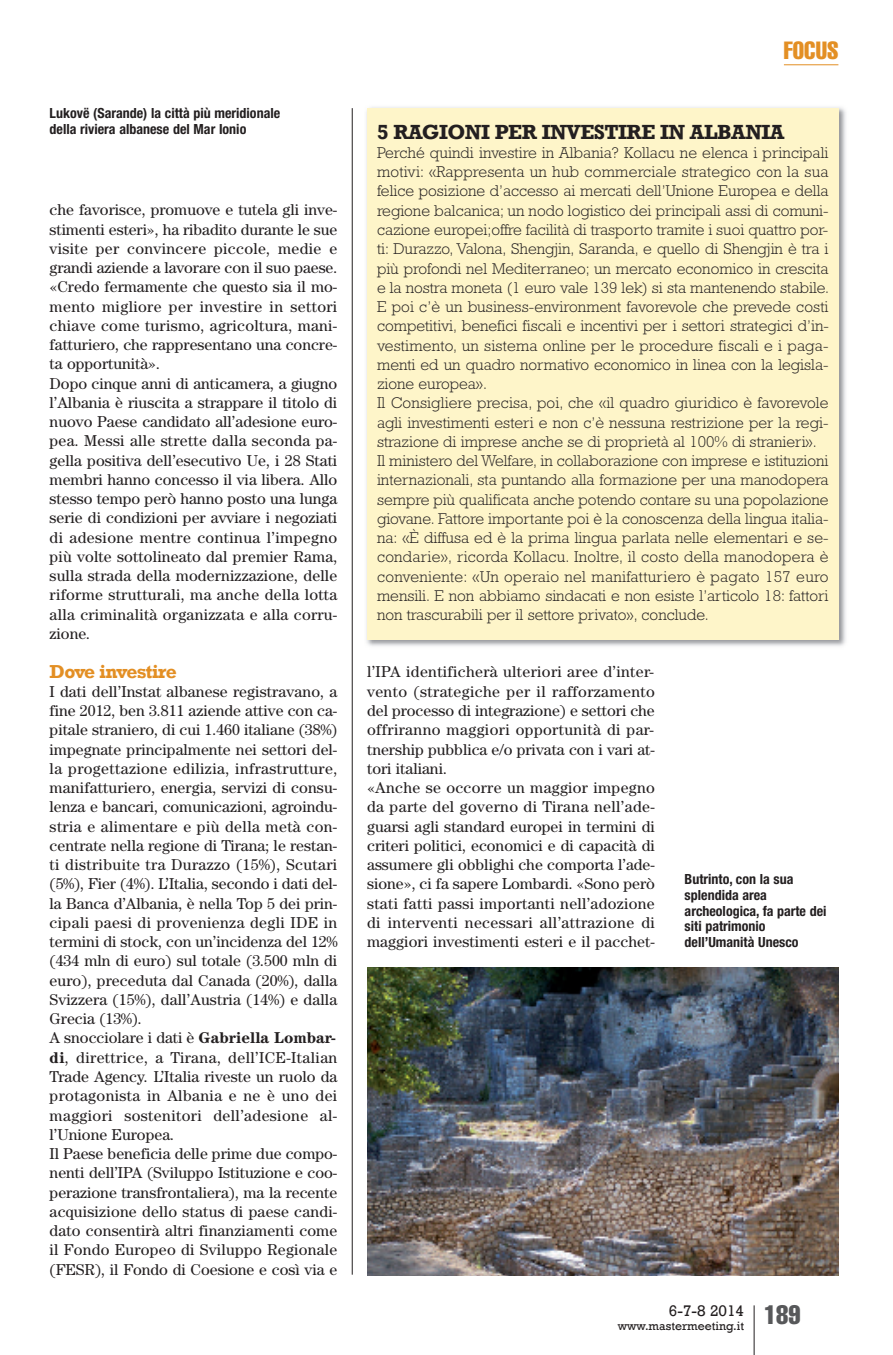
<style>
.page{position:relative;width:893px;height:1355px;background:#fff}
.page>*{position:absolute;margin:0;border:0;box-sizing:border-box;transform-origin:0 0}
.t1{font:extra-condensed 24.5px "Helvetica";color:#e38f24}
.t2{font:700 21px "Rockwell";letter-spacing:-.025em;color:#231f20}
.t3{font:700 19.25px "Rockwell";color:#e38f24}
.t4{font:15.75px/19.2px "Century";color:#231f20}
.t5{font:300 15.75px/19.2px "Rockwell";color:#231f20}
.t6{font:15.75px "Rockwell";color:#231f20}
.t7{font:700 condensed 14px/15.8px "Helvetica Neue";color:#231f20}
.t8{font:12.25px "Rockwell";color:#231f20}
.s1{font-weight:700}
</style>
<div class="page">
<hr style="left:754px;top:1305px;width:1px;height:49px;background:#231f20">
<hr style="left:784px;top:64px;width:54px;height:1px;background:#e38f24">
<hr style="left:352px;top:108px;width:1px;height:1166px;background:#231f20">
<img style="left:366px;top:107px;width:480px;height:539px">
<div style="left:367px;top:108px;width:471px;height:531px;background:#fef5c9"></div>
<img style="left:367px;top:967px;width:471px;height:308px">
<p class="t7" style="left:50px;top:106px;width:232px">Lukovë (Sarande) la città più meridionale della riviera albanese del Mar Ionio</p>
<p class="t4" style="left:50px;top:202px;width:289px">che favorisce, promuove e tutela gli inve&shy;stimenti esteri», ha ribadito durante le sue visite per convincere piccole, medie e grandi aziende a lavorare con il suo paese. «Credo fermamente che questo sia il mo&shy;mento migliore per investire in settori chiave come turismo, agricoltura, mani&shy;fatturiero, che rappresentano una concre&shy;ta opportunità».<br>Dopo cinque anni di anticamera, a giugno l’Albania è riuscita a strappare il titolo di nuovo Paese candidato all’adesione euro&shy;pea. Messi alle strette dalla seconda pa&shy;gella positiva dell’esecutivo Ue, i 28 Stati membri hanno concesso il via libera. Allo stesso tempo però hanno posto una lunga serie di condizioni per avviare i negoziati di adesione mentre continua l’impegno più volte sottolineato dal premier Rama, sulla strada della modernizzazione, delle riforme strutturali, ma anche della lotta alla criminalità organizzata e alla corru&shy;zione.</p>
<p class="t3" style="left:50px;top:659px;width:129px">DOVE INVESTIRE</p>
<p class="t4" style="left:50px;top:683px;width:289px">I dati dell’Instat albanese registravano, a fine 2012, ben 3.811 aziende attive con ca&shy;pitale straniero, di cui 1.460 italiane (38%) impegnate principalmente nei settori del&shy;la progettazione edilizia, infrastrutture, manifatturiero, energia, servizi di consu&shy;lenza e bancari, comunicazioni, agroindu&shy;stria e alimentare e più della metà con&shy;centrate nella regione di Tirana; le restan&shy;ti distribuite tra Durazzo (15%), Scutari (5%), Fier (4%). L’Italia, secondo i dati del&shy;la Banca d’Albania, è nella Top 5 dei prin&shy;cipali paesi di provenienza degli IDE in termini di stock, con un’incidenza del 12% (434 mln di euro) sul totale (3.500 mln di euro), preceduta dal Canada (20%), dalla Svizzera (15%), dall’Austria (14%) e dalla Grecia (13%).<br>A snocciolare i dati è <span class="s1">Gabriella Lombar&shy;di</span>, direttrice, a Tirana, dell’ICE-Italian Trade Agency. L’Italia riveste un ruolo da protagonista in Albania e ne è uno dei maggiori sostenitori dell’adesione al&shy;l’Unione Europea.<br>Il Paese beneficia delle prime due compo&shy;nenti dell’IPA (Sviluppo Istituzione e coo&shy;perazione transfrontaliera), ma la recente acquisizione dello status di paese candi&shy;dato consentirà altri finanziamenti come il Fondo Europeo di Sviluppo Regionale (FESR), il Fondo di Coesione e così via e</p>
<h1 class="t1" style="left:784px;top:42px;width:56px">FOCUS</h1>
<h2 class="t2" style="left:377px;top:119px;width:409px">5 RAGIONI PER INVESTIRE IN ALBANIA</h2>
<p class="t5" style="left:377px;top:145px;width:454px">Perché quindi investire in Albania? Kollacu ne elenca i principali motivi: «Rappresenta un hub commerciale strategico con la sua felice posizione d’accesso ai mercati dell’Unione Europea e della regione balcanica; un nodo logistico dei principali assi di comuni&shy;cazione europei;offre facilità di trasporto tramite i suoi quattro por&shy;ti: Durazzo, Valona, Shengjin, Saranda, e quello di Shengjin è tra i più profondi nel Mediterraneo; un mercato economico in crescita e la nostra moneta (1 euro vale 139 lek) si sta mantenendo stabile.<br>E poi c’è un business-environment favorevole che prevede costi competitivi, benefici fiscali e incentivi per i settori strategici d’in&shy;vestimento, un sistema online per le procedure fiscali e i paga&shy;menti ed un quadro normativo economico in linea con la legisla&shy;zione europea».<br>Il Consigliere precisa, poi, che «il quadro giuridico è favorevole agli investimenti esteri e non c’è nessuna restrizione per la regi&shy;strazione di imprese anche se di proprietà al 100% di stranieri».<br>Il ministero del Welfare, in collaborazione con imprese e istituzioni internazionali, sta puntando alla formazione per una manodopera sempre più qualificata anche potendo contare su una popolazione giovane. Fattore importante poi è la conoscenza della lingua italia&shy;na: «È diffusa ed è la prima lingua parlata nelle elementari e se&shy;condarie», ricorda Kollacu. Inoltre, il costo della manodopera è conveniente: «Un operaio nel manifatturiero è pagato 157 euro mensili. E non abbiamo sindacati e non esiste l’articolo 18: fattori non trascurabili per il settore privato», conclude.</p>
<p class="t4" style="left:367px;top:663px;width:289px">l’IPA identificherà ulteriori aree d’inter&shy;vento (strategiche per il rafforzamento del processo di integrazione) e settori che offriranno maggiori opportunità di par&shy;tnership pubblica e/o privata con i vari at&shy;tori italiani.<br>«Anche se occorre un maggior impegno da parte del governo di Tirana nell’ade&shy;guarsi agli standard europei in termini di criteri politici, economici e di capacità di assumere gli obblighi che comporta l’ade&shy;sione», ci fa sapere Lombardi. «Sono però stati fatti passi importanti nell’adozione di interventi necessari all’attrazione di maggiori investimenti esteri e il pacchet-</p>
<p class="t7" style="left:685px;top:872px;width:144px">Butrinto, con la sua splendida area archeologica, fa parte dei siti patrimonio dell’Umanità Unesco</p>
<p class="t8" style="left:618px;top:1318px;width:184px">www.mastermeeting.it <sup>189</sup></p>
<p class="t6" style="left:669px;top:1300px;width:77px">6-7-8 2014</p>
</div>
